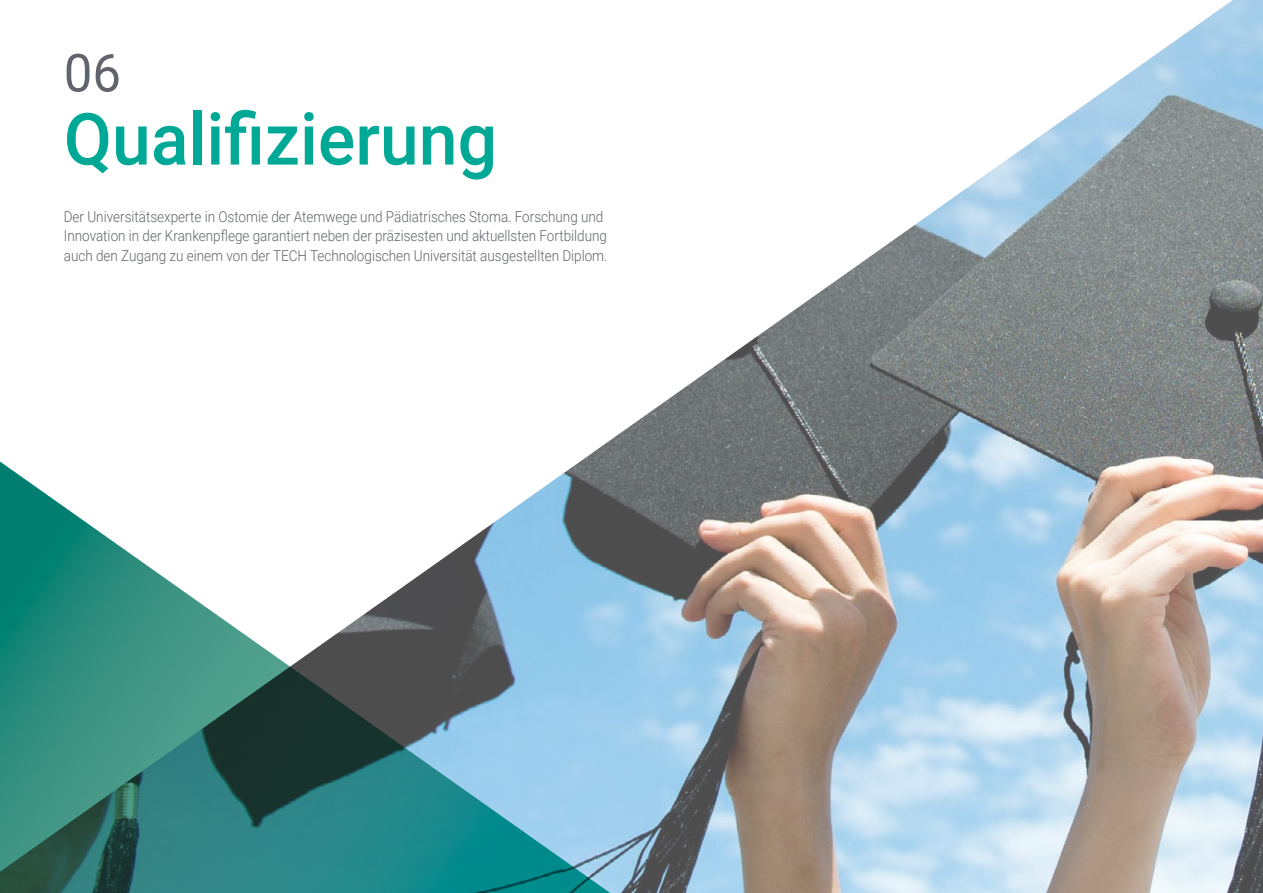
<style>
.page{position:relative;width:1263px;height:893px;background:#fff}
.page>*{position:absolute;margin:0;border:0;box-sizing:border-box;transform-origin:0 0}
.t1{font:500 72px "Roboto";color:#00a996}
.t2{font:52.5px "Roboto";color:#61646a}
.t3{font:300 15px/19.5px "Roboto";color:#61646a;scale:.9 1}
</style>
<div class="page">
<img style="left:602px;top:0;width:661px;height:893px">
<svg style="left:0;top:446px;width:640px;height:447px"></svg>
<h2 class="t2" style="left:64px;top:36px;width:59px">06</h2>
<h1 class="t1" style="left:64px;top:89px;width:435px">Qualifizierung</h1>
<p class="t3" style="left:64px;top:206px;width:606px">Der Universitätsexperte in Ostomie der Atemwege und Pädiatrisches Stoma. Forschung und<br>Innovation in der Krankenpflege garantiert neben der präzisesten und aktuellsten Fortbildung auch den Zugang zu einem von der TECH Technologischen Universität ausgestellten Diplom.</p>
</div>
